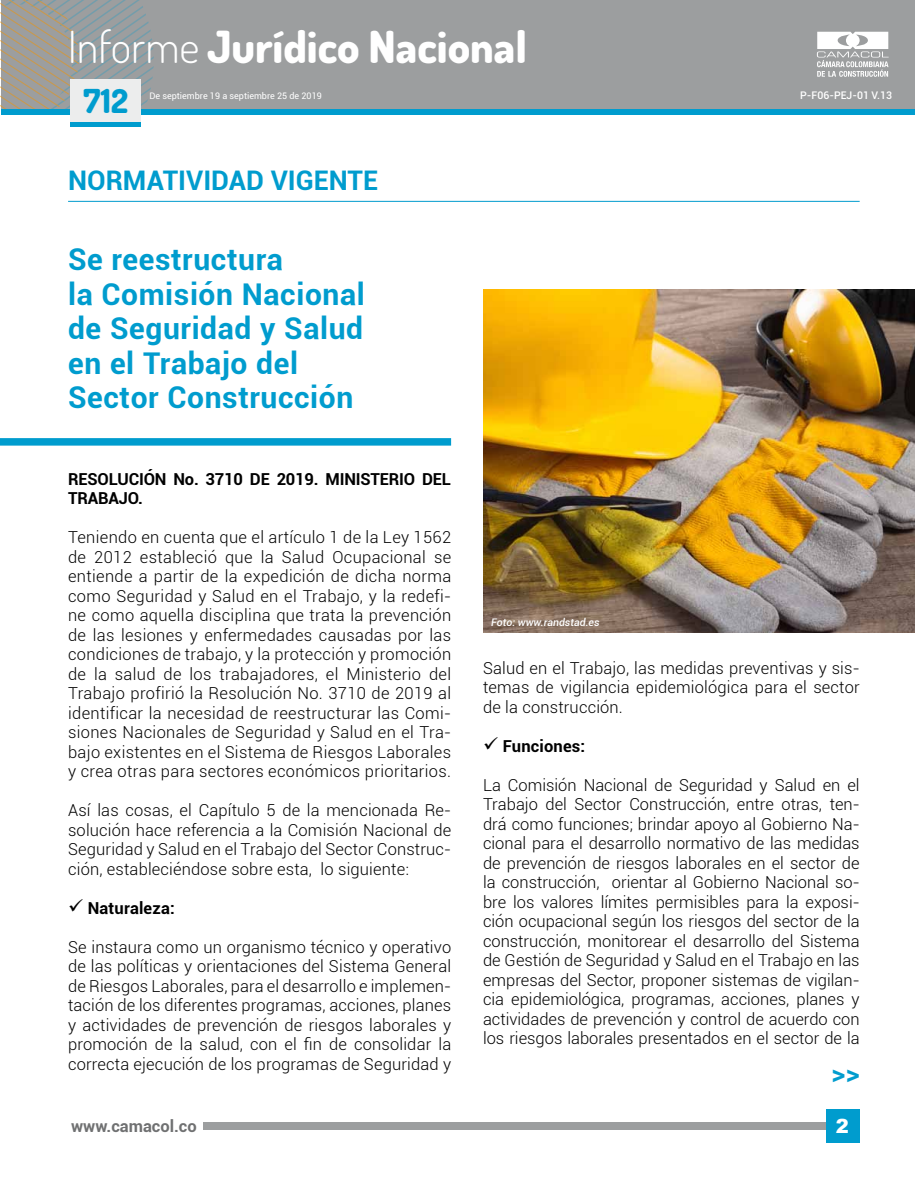
<style>
.page{position:relative;width:915px;height:1191px;background:#fff}
.page>*{position:absolute;margin:0;border:0;box-sizing:border-box;transform-origin:0 0}
.t1{font:800 44.25px "Dosis";color:#fff}
.t2{font:800 33px "Dosis";color:#009cce}
.t3{font:700 30px/34.5px "Roboto";letter-spacing:.02em;color:#009cce}
.t4{font:700 27px "Roboto";color:#009cce}
.t5{font:900 19.5px "Roboto";color:#fff}
.t6{font:900 19.5px "Arial";color:#fff}
.t7{font:300 16.5px/19.5px "Roboto";letter-spacing:.01em;color:#000;text-align:justify}
.t8{font:700 16.5px "Roboto";letter-spacing:-.01em;color:#000}
.t9{font:700 16.5px "Roboto";color:#707172}
.t10{font:italic 500 10.5px "Roboto";color:#fff}
.t11{font:500 10.5px "Roboto";color:#fff}
.t12{font:9px "Roboto";color:#fff}
.s1{font-weight:300}
</style>
<div class="page">
<div style="left:203px;top:1122px;width:655px;height:7px;background:#9c9e9f"></div>
<div style="left:825px;top:1109px;width:33px;height:34px;background:#009cce"></div>
<div style="left:1px;top:0;width:913px;height:108px;background:#9c9e9f"></div>
<div style="left:1px;top:109px;width:913px;height:5px;background:#009cce"></div>
<svg style="left:1px;top:0;width:158px;height:109px"></svg>
<svg style="left:817px;top:32px;width:71px;height:45px"></svg>
<div style="left:70px;top:122px;width:70px;height:5px;background:#009cce"></div>
<div style="left:70px;top:79px;width:70px;height:43px;background:#eceded"></div>
<img style="left:483px;top:289px;width:430px;height:344px">
<div style="left:0;top:438px;width:451px;height:7px;background:#009cce"></div>
<hr style="left:68px;top:201px;width:791px;height:1px;background:#009cce">
<h1 class="t1" style="left:68px;top:18px;width:460px"><span class="s1">Informe</span> Jurídico Nacional</h1>
<h2 class="t2" style="left:83px;top:80px;width:46px">712</h2>
<p class="t12" style="left:149px;top:90px;width:174px">De septiembre 19 a septiembre 25 de 2019</p>
<h3 class="t4" style="left:68px;top:162px;width:218px">Normatividad Vige</h3>
<h3 class="t4" style="left:329px;top:162px;width:35px">nte</h3>
<h3 class="t3" style="left:68px;top:241px;width:298px">Se reestructura<br>la Comisión Nacional de Seguridad y Salud en el Trabajo del<br>Sector Construcción</h3>
<p class="t11" style="left:800px;top:87px;width:93px">P-F06-PEJ-01 V.13</p>
<p class="t8" style="left:68px;top:467px;width:297px">Resolución No. 3710 de 2019. Ministe</p>
<p class="t8" style="left:389px;top:467px;width:64px">rio del</p>
<p class="t8" style="left:68px;top:486px;width:76px">Trabaj o.</p>
<p class="t7" style="left:68px;top:527px;width:384px">Teniendo en cuenta que el artículo 1 de la Ley 1562 de 2012 estableció que la Salud Ocupacional se entiende a partir de la expedición de dicha norma como Seguridad y Salud en el Trabajo, y la redefi&shy;ne como aquella disciplina que trata la prevención de las lesiones y enfermedades causadas por las condiciones de trabajo, y la protección y promoción de la salud de los trabajadores, el Ministerio del Trabajo profirió la Resolución No. 3710 de 2019 al identificar la necesidad de reestructurar las Comi&shy;siones Nacionales de Seguridad y Salud en el Tra&shy;bajo existentes en el Sistema de Riesgos Laborales y crea otras para sectores económicos prioritarios.</p>
<p class="t7" style="left:68px;top:800px;width:384px">Así las cosas, el Capítulo 5 de la mencionada Re&shy;solución hace referencia a la Comisión Nacional de Seguridad y Salud en el Trabajo del Sector Construc&shy;ción, estableciéndose sobre esta, lo siguiente:</p>
<p class="t8" style="left:68px;top:896px;width:108px">✓ Naturaleza:</p>
<p class="t7" style="left:68px;top:936px;width:384px">Se instaura como un organismo técnico y operativo de las políticas y orientaciones del Sistema General de Riesgos Laborales, para el desarrollo e implemen&shy;tación de los diferentes programas, acciones, planes y actividades de prevención de riesgos laborales y promoción de la salud, con el fin de consolidar la correcta ejecución de los programas de Seguridad y</p>
<p class="t10" style="left:491px;top:615px;width:110px">Foto: www.randstad.es</p>
<p class="t7" style="left:483px;top:657px;width:378px">Salud en el Trabajo, las medidas preventivas y sis&shy;temas de vigilancia epidemiológica para el sector de la construcción.</p>
<p class="t8" style="left:483px;top:734px;width:104px">✓ Funciones:</p>
<p class="t7" style="left:483px;top:774px;width:378px">La Comisión Nacional de Seguridad y Salud en el Trabajo del Sector Construcción, entre otras, ten&shy;drá como funciones; brindar apoyo al Gobierno Na&shy;cional para el desarrollo normativo de las medidas de prevención de riesgos laborales en el sector de la construcción, orientar al Gobierno Nacional so&shy;bre los valores límites permisibles para la exposi&shy;ción ocupacional según los riesgos del sector de la construcción, monitorear el desarrollo del Sistema de Gestión de Seguridad y Salud en el Trabajo en las empresas del Sector, proponer sistemas de vigilan&shy;cia epidemiológica, programas, acciones, planes y actividades de prevención y control de acuerdo con los riesgos laborales presentados en el sector de la</p>
<h3 class="t4" style="left:831px;top:1054px;width:30px">&gt;&gt;</h3>
<p class="t6" style="left:835px;top:1111px;width:15px">2</p>
<p class="t9" style="left:71px;top:1114px;width:127px">www.camacol.co</p>
<p class="t5" style="left:836px;top:1114px;width:13px">1</p>
</div>
